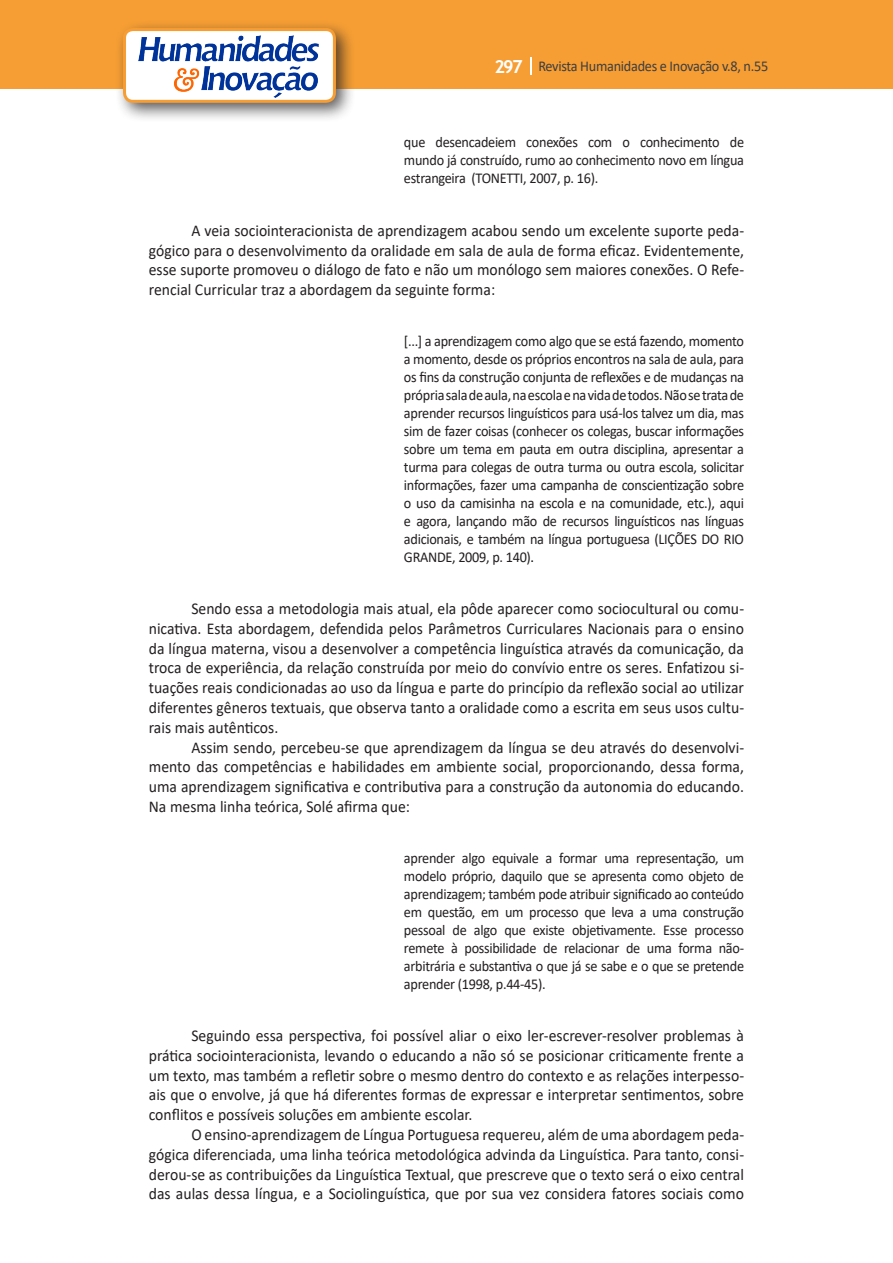
<style>
.page{position:relative;width:893px;height:1263px;background:#fff}
.page>*{position:absolute;margin:0;border:0;box-sizing:border-box;transform-origin:0 0}
.Texto{font:16.5px/19.8px "Calibri";color:#231f20;text-align:justify;scale:.95 1}
.citacao{font:15px/18px "Calibri";letter-spacing:-.02em;color:#221e1f;text-align:justify;scale:.95 1}
.citacao-2{font:15px/18px "Calibri";letter-spacing:-.02em;color:#231f20;text-align:justify;scale:.95 1}
.t1{font:15px "Calibri";letter-spacing:-.02em;color:#3e3e3f;scale:.95 1}
.s1{font-family:"Trebuchet MS";font-weight:700;font-size:18px;color:#fff}
.s2{color:#000}
</style>
<div class="page">
<div style="left:0;top:0;width:893px;height:88px;background:#f69e34"></div>
<svg style="left:530px;top:57px;width:2px;height:18px"></svg>
<div style="left:115px;top:20px;width:241px;height:103px;background:#231f20;opacity:.75"></div>
<div style="left:125px;top:30px;width:209px;height:71px;background:#fff;border-radius:9px"></div>
<img style="left:138px;top:35px;width:181px;height:62px">
<div style="left:123px;top:28px;width:213px;height:75px;border:3px solid #f69e34;border-radius:9px"></div>
<p class="t1" style="left:495px;top:56px;width:290px"><span class="s1">297</span> Revista Humanidades e Inovação v.8, n.55</p>
<p class="citacao-2" style="left:404px;top:133px;width:360px">que desencadeiem conexões com o conhecimento de mundo já construído, rumo ao conhecimento novo em língua estrangeira (TONETTI, 2007, p. 16).</p>
<p class="Texto" style="left:149px;top:220px;width:628px;text-indent:43px">A veia sociointeracionista de aprendizagem acabou sendo um excelente suporte peda&shy;gógico para o desenvolvimento da oralidade em sala de aula de forma eficaz. Evidentemente, esse suporte promoveu o diálogo de fato e não um monólogo sem maiores conexões. O Refe&shy;rencial Curricular traz a abordagem da seguinte forma:</p>
<p class="citacao" style="left:404px;top:331px;width:360px">[...] a aprendizagem como algo que se está fazendo, momento a momento, desde os próprios encontros na sala de aula, para os fins da construção conjunta de reflexões e de mudanças na própria sala de aula, na escola e na vida de todos. Não se trata de aprender recursos linguísticos para usá-los talvez um dia, mas sim de fazer coisas (conhecer os colegas, buscar informações sobre um tema em pauta em outra disciplina, apresentar a turma para colegas de outra turma ou outra escola, solicitar informações, fazer uma campanha de conscientização sobre o uso da camisinha na escola e na comunidade, etc.), aqui e agora, lançando mão de recursos linguísticos nas línguas adicionais, e também na língua portuguesa (LIÇÕES DO RIO GRANDE, 2009, p. 140)<span class="s2">.</span></p>
<p class="Texto" style="left:149px;top:598px;width:628px;text-indent:43px">Sendo essa a metodologia mais atual, ela pôde aparecer como sociocultural ou comu&shy;nicativa. Esta abordagem, defendida pelos Parâmetros Curriculares Nacionais para o ensino da língua materna, visou a desenvolver a competência linguística através da comunicação, da troca de experiência, da relação construída por meio do convívio entre os seres. Enfatizou si&shy;tuações reais condicionadas ao uso da língua e parte do princípio da reflexão social ao utilizar diferentes gêneros textuais, que observa tanto a oralidade como a escrita em seus usos cultu&shy;rais mais autênticos.</p>
<p class="Texto" style="left:149px;top:737px;width:628px;text-indent:43px">Assim sendo, percebeu-se que aprendizagem da língua se deu através do desenvolvi&shy;mento das competências e habilidades em ambiente social, proporcionando, dessa forma, uma aprendizagem significativa e contributiva para a construção da autonomia do educando.<br>Na mesma linha teórica, Solé afirma que:</p>
<p class="citacao-2" style="left:404px;top:848px;width:360px">aprender algo equivale a formar uma representação, um modelo próprio, daquilo que se apresenta como objeto de aprendizagem; também pode atribuir significado ao conteúdo em questão, em um processo que leva a uma construção pessoal de algo que existe objetivamente. Esse processo remete à possibilidade de relacionar de uma forma não&shy;arbitrária e substantiva o que já se sabe e o que se pretende aprender (1998, p.44-45).</p>
<p class="Texto" style="left:149px;top:1025px;width:628px;text-indent:43px">Seguindo essa perspectiva, foi possível aliar o eixo ler-escrever-resolver problemas à prática sociointeracionista, levando o educando a não só se posicionar criticamente frente a um texto, mas também a refletir sobre o mesmo dentro do contexto e as relações interpesso&shy;ais que o envolve, já que há diferentes formas de expressar e interpretar sentimentos, sobre conflitos e possíveis soluções em ambiente escolar.</p>
<p class="Texto" style="left:149px;top:1124px;width:628px;text-indent:43px">O ensino-aprendizagem de Língua Portuguesa requereu, além de uma abordagem peda&shy;gógica diferenciada, uma linha teórica metodológica advinda da Linguística. Para tanto, consi&shy;derou-se as contribuições da Linguística Textual, que prescreve que o texto será o eixo central das aulas dessa língua, e a Sociolinguística, que por sua vez considera fatores sociais como</p>
</div>
